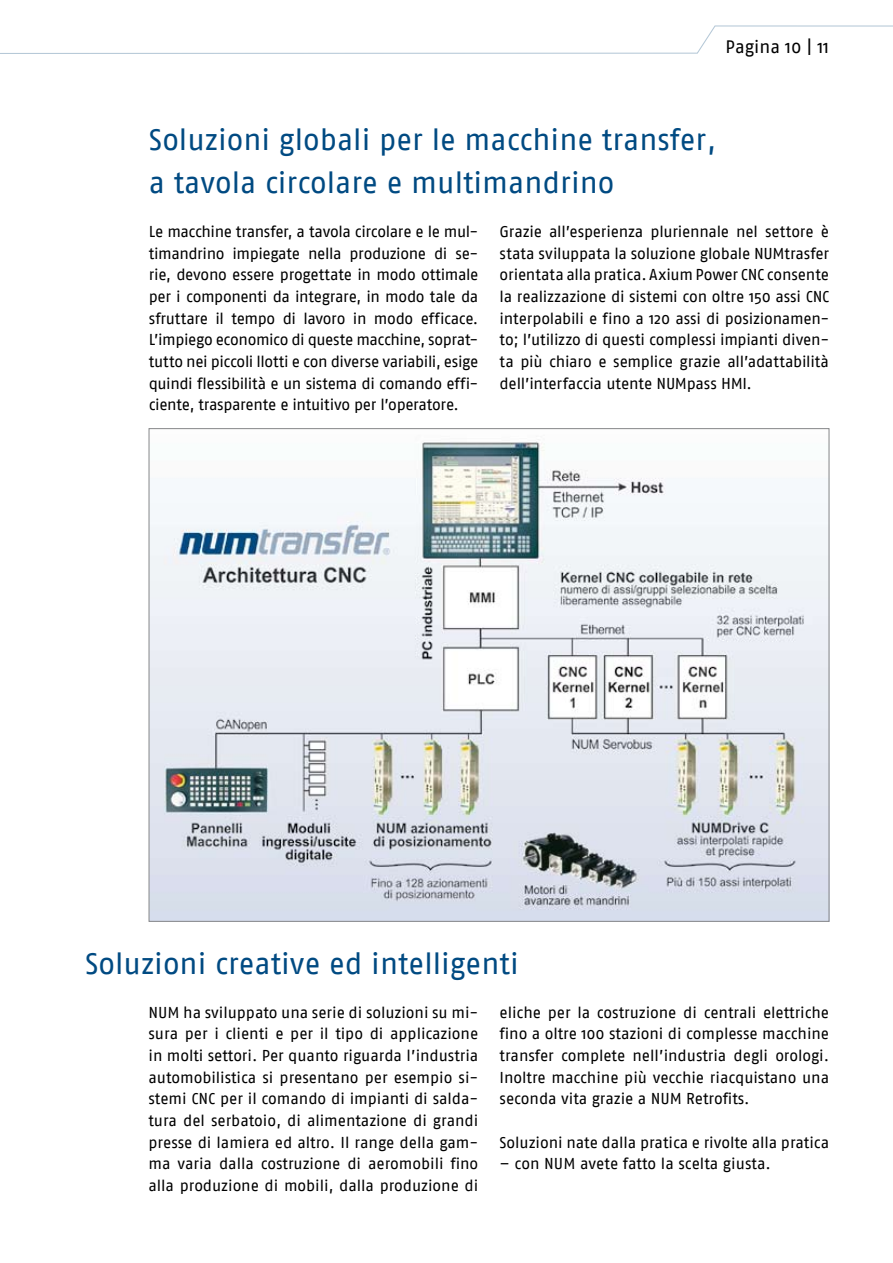
<style>
.page{position:relative;width:893px;height:1263px;background:#fff}
.page>*{position:absolute;margin:0;border:0;box-sizing:border-box;transform-origin:0 0}
.t1{font:30px/43.3px "Fago No";color:#004a82}
.t2{font:18px "Fago No";color:#000}
.t3{font:15.75px/21.8px "Fago No";letter-spacing:-.005em;color:#000;text-align:justify}
</style>
<div class="page">
<svg style="left:0;top:25px;width:893px;height:29px"></svg>
<img style="left:151px;top:439px;width:676px;height:480px">
<p class="t2" style="left:725px;top:37px;width:105px">Pagina 10 | 11</p>
<h1 class="t1" style="left:149px;top:118px;width:569px">Soluzioni globali per le macchine transfer, a tavola circolare e multimandrino</h1>
<p class="t3" style="left:149px;top:220px;width:331px">Le macchine transfer, a tavola circolare e le mul&shy;timandrino impiegate nella produzione di se&shy;rie, devono essere progettate in modo ottimale per i componenti da integrare, in modo tale da sfruttare il tempo di lavoro in modo efficace.<br>L’impiego economico di queste macchine, soprat&shy;tutto nei piccoli llotti e con diverse variabili, esige quindi flessibilità e un sistema di comando effi&shy;ciente, trasparente e intuitivo per l’operatore.</p>
<p class="t3" style="left:500px;top:220px;width:331px">Grazie all’esperienza pluriennale nel settore è stata sviluppata la soluzione globale NUMtrasfer orientata alla pratica. Axium Power CNC consente la realizzazione di sistemi con oltre 150 assi CNC interpolabili e fino a 120 assi di posizionamen&shy;to; l’utilizzo di questi complessi impianti diven&shy;ta più chiaro e semplice grazie all’adattabilità dell’interfaccia utente NUMpass HMI.</p>
<h1 class="t1" style="left:85px;top:942px;width:435px">Soluzioni creative ed intelligenti</h1>
<p class="t3" style="left:149px;top:1001px;width:331px">NUM ha sviluppato una serie di soluzioni su mi&shy;sura per i clienti e per il tipo di applicazione in molti settori. Per quanto riguarda l’industria automobilistica si presentano per esempio si&shy;stemi CNC per il comando di impianti di salda&shy;tura del serbatoio, di alimentazione di grandi presse di lamiera ed altro. Il range della gam&shy;ma varia dalla costruzione di aeromobili fino alla produzione di mobili, dalla produzione di</p>
<p class="t3" style="left:500px;top:1001px;width:331px">eliche per la costruzione di centrali elettriche fino a oltre 100 stazioni di complesse macchine transfer complete nell’industria degli orologi.<br>Inoltre macchine più vecchie riacquistano una seconda vita grazie a NUM Retrofits.</p>
<p class="t3" style="left:500px;top:1131px;width:331px">Soluzioni nate dalla pratica e rivolte alla pratica</p>
<p class="t3" style="left:500px;top:1153px;width:273px">– con NUM avete fatto la scelta giusta.</p>
</div>
